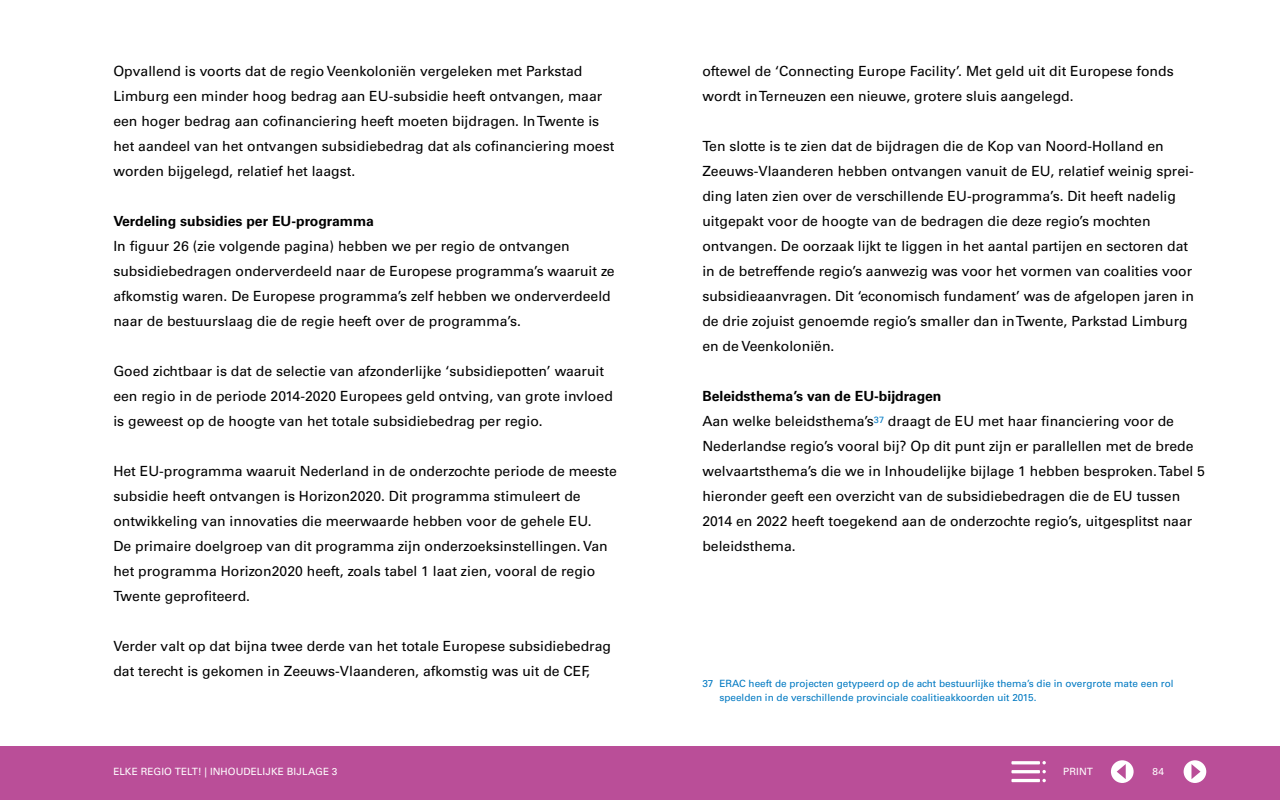
<style>
.page{position:relative;width:1280px;height:800px;background:#fff}
.page>*{position:absolute;margin:0;border:0;box-sizing:border-box;transform-origin:0 0}
.platte_tekst__P{font:14px/25px "Univers LT Std";color:#000}
.Alinea_kop_vet__H3{font:700 14px "Univers LT Std";color:#000}
._05_voetnoot__P{font:10px/14px "Univers LT Std";color:#0079c2}
.t1{font:10px "Univers LT Std";letter-spacing:.005em;color:#fff}
</style>
<div class="page">
<div style="left:0;top:746px;width:1280px;height:54px;background:#ba4e98"></div>
<div style="left:1111px;top:760px;width:23px;height:23px;background:#fff;border-radius:50%"></div>
<svg style="left:1117px;top:764px;width:9px;height:15px"></svg>
<div style="left:1184px;top:760px;width:22px;height:23px;background:#fff;border-radius:50%"></div>
<svg style="left:1191px;top:764px;width:10px;height:15px"></svg>
<svg style="left:1042px;top:779px;width:4px;height:3px"></svg>
<hr style="left:1011px;top:779px;width:29px;height:3px;background:#fff">
<hr style="left:1011px;top:770px;width:29px;height:3px;background:#fff">
<svg style="left:1042px;top:770px;width:4px;height:3px"></svg>
<hr style="left:1011px;top:761px;width:29px;height:3px;background:#fff">
<svg style="left:1042px;top:761px;width:4px;height:3px"></svg>
<p class="platte_tekst__P" style="left:113px;top:59px;width:502px">Opvallend is voorts dat de regio Veenkoloniën vergeleken met Parkstad Limburg een minder hoog bedrag aan EU-subsidie heeft ontvangen, maar een hoger bedrag aan cofinanciering heeft moeten bijdragen. In Twente is het aandeel van het ontvangen subsidiebedrag dat als cofinanciering moest worden bijgelegd, relatief het laagst.</p>
<h3 class="Alinea_kop_vet__H3" style="left:113px;top:213px;width:262px">Verdeling subsidies per EU-programma</h3>
<p class="platte_tekst__P" style="left:113px;top:234px;width:503px">In figuur 26 (zie volgende pagina) hebben we per regio de ontvangen subsidiebedragen onderverdeeld naar de Europese programma’s waaruit ze afkomstig waren. De Europese programma’s zelf hebben we onderverdeeld naar de bestuurslaag die de regie heeft over de programma’s.</p>
<p class="platte_tekst__P" style="left:113px;top:359px;width:501px">Goed zichtbaar is dat de selectie van afzonderlijke ‘subsidiepotten’ waaruit een regio in de periode 2014-2020 Europees geld ontving, van grote invloed is geweest op de hoogte van het totale subsidiebedrag per regio.</p>
<p class="platte_tekst__P" style="left:113px;top:459px;width:505px">Het EU-programma waaruit Nederland in de onderzochte periode de meeste subsidie heeft ontvangen is Horizon2020. Dit programma stimuleert de ontwikkeling van innovaties die meerwaarde hebben voor de gehele EU.<br>De primaire doelgroep van dit programma zijn onderzoeksinstellingen. Van het programma Horizon2020 heeft, zoals tabel 1 laat zien, vooral de regio Twente geprofiteerd.</p>
<p class="platte_tekst__P" style="left:113px;top:634px;width:499px">Verder valt op dat bijna twee derde van het totale Europese subsidiebedrag dat terecht is gekomen in Zeeuws-Vlaanderen, afkomstig was uit de CEF,</p>
<p class="platte_tekst__P" style="left:702px;top:59px;width:473px">oftewel de ‘Connecting Europe Facility’. Met geld uit dit Europese fonds wordt in Terneuzen een nieuwe, grotere sluis aangelegd.</p>
<p class="platte_tekst__P" style="left:702px;top:134px;width:493px">Ten slotte is te zien dat de bijdragen die de Kop van Noord-Holland en Zeeuws-Vlaanderen hebben ontvangen vanuit de EU, relatief weinig sprei&shy;ding laten zien over de verschillende EU-programma’s. Dit heeft nadelig uitgepakt voor de hoogte van de bedragen die deze regio’s mochten ontvangen. De oorzaak lijkt te liggen in het aantal partijen en sectoren dat in de betreffende regio’s aanwezig was voor het vormen van coalities voor subsidieaanvragen. Dit ‘economisch fundament’ was de afgelopen jaren in de drie zojuist genoemde regio’s smaller dan in Twente, Parkstad Limburg en de Veenkoloniën.</p>
<h3 class="Alinea_kop_vet__H3" style="left:702px;top:388px;width:241px">Beleidsthema’s van de EU-bijdragen</h3>
<p class="platte_tekst__P" style="left:702px;top:409px;width:504px">Aan welke beleidsthema’s<sup>37</sup> draagt de EU met haar financiering voor de Nederlandse regio’s vooral bij? Op dit punt zijn er parallellen met de brede welvaartsthema’s die we in Inhoudelijke bijlage 1 hebben besproken. Tabel 5 hieronder geeft een overzicht van de subsidiebedragen die de EU tussen 2014 en 2022 heeft toegekend aan de onderzochte regio’s, uitgesplitst naar beleidsthema.</p>
<p class="_05_voetnoot__P" style="left:719px;top:677px;width:456px;text-indent:-17px">37 ERAC heeft de projecten getypeerd op de acht bestuurlijke thema’s die in overgrote mate een rol speelden in de verschillende provinciale coalitieakkoorden uit 2015.</p>
<p class="t1" style="left:113px;top:766px;width:226px">ELKE REGIO TELT! | INHOUDELIJKE BIJLAGE 3</p>
<p class="t1" style="left:1063px;top:765px;width:31px">PRINT</p>
<p class="t1" style="left:1152px;top:766px;width:13px">84</p>
</div>
